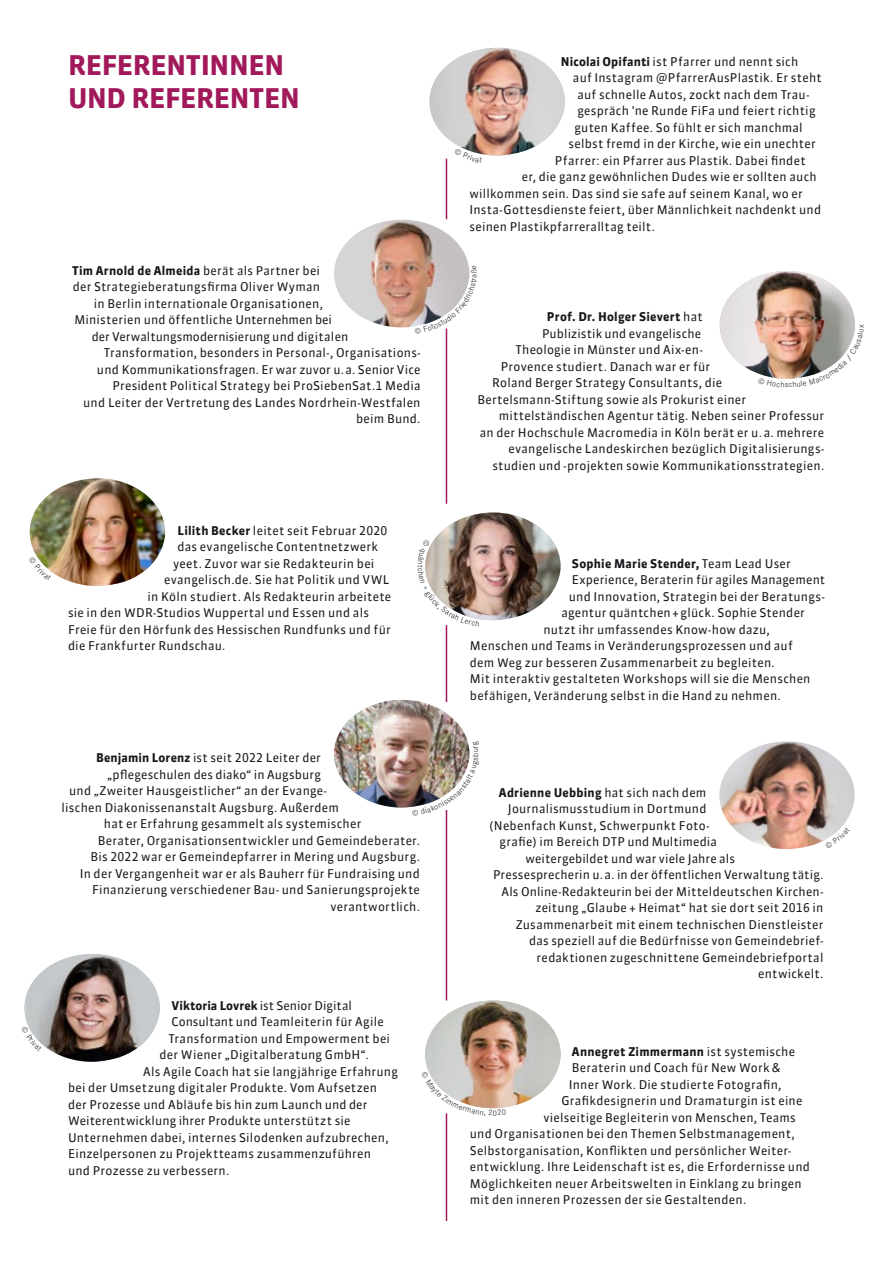
<style>
.page{position:relative;width:893px;height:1263px;background:#fff}
.page>*{position:absolute;margin:0;border:0;box-sizing:border-box;transform-origin:0 0}
.t1{font:700 27px/33px "Sanuk TF";letter-spacing:-.01em;color:#a1195a}
.t2{font:12px "Sanuk TF";letter-spacing:.02em;color:#1a171c}
.t3{font:700 12px "Sanuk LF";letter-spacing:.02em;color:#1a171c}
.t4{font:12px "Sanuk TF";color:#1a171c}
.s1{font-family:"Sanuk TF";font-weight:400}
.s2{font-family:"Sanuk LF";font-weight:700}
</style>
<div class="page">
<img style="left:334px;top:220px;width:135px;height:107px">
<img style="left:719px;top:741px;width:136px;height:108px">
<hr style="left:446px;top:1113px;width:1px;height:108px;background:#a1195a">
<hr style="left:446px;top:810px;width:1px;height:190px;background:#a1195a">
<hr style="left:446px;top:328px;width:1px;height:176px;background:#a1195a">
<hr style="left:446px;top:159px;width:1px;height:60px;background:#a1195a">
<hr style="left:446px;top:625px;width:1px;height:77px;background:#a1195a">
<img style="left:29px;top:478px;width:136px;height:108px">
<img style="left:720px;top:271px;width:135px;height:108px">
<svg style="left:415px;top:265px;width:55px;height:69px"></svg>
<img style="left:425px;top:513px;width:136px;height:113px">
<img style="left:425px;top:1000px;width:136px;height:116px">
<svg style="left:825px;top:827px;width:25px;height:21px"></svg>
<svg style="left:24px;top:954px;width:136px;height:108px"></svg>
<img style="left:334px;top:700px;width:136px;height:115px">
<img style="left:429px;top:48px;width:136px;height:115px">
<h1 class="t1" style="left:68px;top:49px;width:233px">REFERENTINNEN<br>UND REFERENTEN</h1>
<p class="t3" style="left:72px;top:263px;width:250px">Tim Arnold de Almeida <span class="s1">berät als Partner bei</span></p>
<p class="t2" style="left:73px;top:280px;width:249px">der Strategieberatungsfirma Oliver Wyman</p>
<p class="t2" style="left:94px;top:296px;width:231px">in Berlin internationale Organisationen,</p>
<p class="t2" style="left:74px;top:313px;width:259px">Ministerien und öffentliche Unternehmen bei</p>
<p class="t4" style="left:92px;top:329px;width:258px">der Verwaltungsmodernisierung und digitalen</p>
<p class="t2" style="left:104px;top:346px;width:318px">Transformation, besonders in Personal-, Organisations-</p>
<p class="t2" style="left:97px;top:362px;width:325px">und Kommunikationsfragen. Er war zuvor u.a. Senior Vice</p>
<p class="t2" style="left:113px;top:379px;width:309px">President Political Strategy bei ProSiebenSat.1 Media</p>
<p class="t2" style="left:83px;top:395px;width:339px">und Leiter der Vertretung des Landes Nordrhein-Westfalen</p>
<p class="t2" style="left:356px;top:412px;width:66px">beim Bund.</p>
<p class="t2" style="left:178px;top:523px;width:211px"><span class="s2">Lilith Becker</span> leitet seit Februar 2020</p>
<p class="t2" style="left:178px;top:540px;width:202px">das evangelische Contentnetzwerk</p>
<p class="t2" style="left:173px;top:556px;width:203px">yeet. Zuvor war sie Redakteurin bei</p>
<p class="t2" style="left:164px;top:573px;width:227px">evangelisch.de. Sie hat Politik und VWL</p>
<p class="t2" style="left:148px;top:589px;width:245px">in Köln studiert. Als Redakteurin arbeitete</p>
<p class="t2" style="left:68px;top:606px;width:302px">sie in den WDR-Studios Wuppertal und Essen und als</p>
<p class="t2" style="left:68px;top:622px;width:324px">Freie für den Hörfunk des Hessischen Rundfunks und für</p>
<p class="t2" style="left:68px;top:639px;width:159px">die Frankfurter Rundschau.</p>
<p class="t2" style="left:96px;top:751px;width:226px"><span class="s2">Benjamin Lorenz</span> ist seit 2022 Leiter der</p>
<p class="t2" style="left:107px;top:767px;width:215px">„pflegeschulen des diako“ in Augsburg</p>
<p class="t2" style="left:69px;top:784px;width:259px">und „Zweiter Hausgeistlicher“ an der Evange-</p>
<p class="t2" style="left:62px;top:800px;width:279px">lischen Diakonissenanstalt Augsburg. Außerdem</p>
<p class="t2" style="left:104px;top:817px;width:259px">hat er Erfahrung gesammelt als systemischer</p>
<p class="t2" style="left:98px;top:833px;width:324px">Berater, Organisationsentwickler und Gemeindeberater.</p>
<p class="t2" style="left:90px;top:850px;width:331px">Bis 2022 war er Gemeindepfarrer in Mering und Augsburg.</p>
<p class="t2" style="left:80px;top:866px;width:342px">In der Vergangenheit war er als Bauherr für Fundraising und</p>
<p class="t2" style="left:92px;top:883px;width:329px">Finanzierung verschiedener Bau- und Sanierungsprojekte</p>
<p class="t2" style="left:330px;top:899px;width:91px">verantwortlich.</p>
<p class="t4" style="left:172px;top:998px;width:182px"><span class="s2">Viktoria Lovrek</span> ist Senior Digital</p>
<p class="t2" style="left:172px;top:1015px;width:214px">Consultant und Teamleiterin für Agile</p>
<p class="t2" style="left:169px;top:1031px;width:223px">Transformation und Empowerment bei</p>
<p class="t2" style="left:160px;top:1048px;width:211px">der Wiener „Digitalberatung GmbH“.</p>
<p class="t2" style="left:143px;top:1064px;width:256px">Als Agile Coach hat sie langjährige Erfahrung</p>
<p class="t2" style="left:68px;top:1081px;width:310px">bei der Umsetzung digitaler Produkte. Vom Aufsetzen</p>
<p class="t2" style="left:68px;top:1097px;width:301px">der Prozesse und Abläufe bis hin zum Launch und der</p>
<p class="t2" style="left:68px;top:1114px;width:284px">Weiterentwicklung ihrer Produkte unterstützt sie</p>
<p class="t2" style="left:68px;top:1130px;width:322px">Unternehmen dabei, internes Silodenken aufzubrechen,</p>
<p class="t2" style="left:68px;top:1147px;width:305px">Einzelpersonen zu Projektteams zusammenzuführen</p>
<p class="t2" style="left:68px;top:1163px;width:163px">und Prozesse zu verbessern.</p>
<p class="t2" style="left:561px;top:54px;width:239px"><span class="s2">Nicolai Opifanti</span> ist Pfarrer und nennt sich</p>
<p class="t2" style="left:573px;top:71px;width:250px">auf Instagram @PfarrerAusPlastik. Er steht</p>
<p class="t2" style="left:577px;top:87px;width:233px">auf schnelle Autos, zockt nach dem Trau-</p>
<p class="t2" style="left:577px;top:104px;width:240px">gespräch ’ne Runde FiFa und feiert richtig</p>
<p class="t2" style="left:574px;top:120px;width:230px">guten Kaffee. So fühlt er sich manchmal</p>
<p class="t2" style="left:568px;top:137px;width:249px">selbst fremd in der Kirche, wie ein unechter</p>
<p class="t2" style="left:555px;top:153px;width:252px">Pfarrer: ein Pfarrer aus Plastik. Dabei findet</p>
<p class="t2" style="left:522px;top:170px;width:296px">er, die ganz gewöhnlichen Dudes wie er sollten auch</p>
<p class="t2" style="left:469px;top:186px;width:335px">willkommen sein. Das sind sie safe auf seinem Kanal, wo er</p>
<p class="t2" style="left:469px;top:203px;width:353px">Insta-Gottesdienste feiert, über Männlichkeit nachdenkt und</p>
<p class="t2" style="left:469px;top:219px;width:187px">seinen Plastikpfarreralltag teilt.</p>
<p class="t3" style="left:547px;top:310px;width:157px">Prof. Dr. Holger Sievert <span class="s1">hat</span></p>
<p class="t2" style="left:542px;top:326px;width:161px">Publizistik und evangelische</p>
<p class="t2" style="left:515px;top:343px;width:189px">Theologie in Münster und Aix-en-</p>
<p class="t2" style="left:501px;top:359px;width:211px">Provence studiert. Danach war er für</p>
<p class="t2" style="left:492px;top:376px;width:232px">Roland Berger Strategy Consultants, die</p>
<p class="t2" style="left:477px;top:392px;width:270px">Bertelsmann-Stiftung sowie als Prokurist einer</p>
<p class="t2" style="left:499px;top:409px;width:327px">mittelständischen Agentur tätig. Neben seiner Professur</p>
<p class="t2" style="left:480px;top:425px;width:346px">an der Hochschule Macromedia in Köln berät er u. a. mehrere</p>
<p class="t2" style="left:508px;top:442px;width:317px">evangelische Landeskirchen bezüglich Digitalisierungs-</p>
<p class="t2" style="left:492px;top:458px;width:333px">studien und -projekten sowie Kommunikationsstrategien.</p>
<p class="t3" style="left:572px;top:556px;width:221px">Sophie Marie Stender, <span class="s1">Team Lead User</span></p>
<p class="t2" style="left:572px;top:573px;width:255px">Experience, Beraterin für agiles Management</p>
<p class="t2" style="left:569px;top:589px;width:257px">und Innovation, Strategin bei der Beratungs-</p>
<p class="t2" style="left:561px;top:606px;width:245px">agentur quäntchen+ glück. Sophie Stender</p>
<p class="t2" style="left:543px;top:622px;width:228px">nutzt ihr umfassendes Know-how dazu,</p>
<p class="t2" style="left:470px;top:639px;width:324px">Menschen und Teams in Veränderungsprozessen und auf</p>
<p class="t2" style="left:470px;top:655px;width:306px">dem Weg zur besseren Zusammenarbeit zu begleiten.</p>
<p class="t2" style="left:470px;top:672px;width:342px">Mit interaktiv gestalteten Workshops will sie die Menschen</p>
<p class="t2" style="left:470px;top:688px;width:312px">befähigen, Veränderung selbst in die Hand zu nehmen.</p>
<p class="t3" style="left:499px;top:785px;width:209px">Adrienne Uebbing <span class="s1">hat sich nach dem</span></p>
<p class="t2" style="left:508px;top:802px;width:200px">Journalismusstudium in Dortmund</p>
<p class="t2" style="left:489px;top:818px;width:221px">(Nebenfach Kunst, Schwerpunkt Foto-</p>
<p class="t2" style="left:500px;top:835px;width:219px">grafie) im Bereich DTP und Multimedia</p>
<p class="t2" style="left:525px;top:851px;width:211px">weitergebildet und war viele Jahre als</p>
<p class="t2" style="left:493px;top:868px;width:332px">Pressesprecherin u.a. in der öffentlichen Verwaltung tätig.</p>
<p class="t2" style="left:501px;top:884px;width:323px">Als Online-Redakteurin bei der Mitteldeutschen Kirchen-</p>
<p class="t2" style="left:535px;top:901px;width:290px">zeitung „Glaube + Heimat“ hat sie dort seit 2016 in</p>
<p class="t2" style="left:516px;top:917px;width:309px">Zusammenarbeit mit einem technischen Dienstleister</p>
<p class="t2" style="left:529px;top:934px;width:295px">das speziell auf die Bedürfnisse von Gemeindebrief-</p>
<p class="t2" style="left:537px;top:950px;width:288px">redaktionen zugeschnittene Gemeindebriefportal</p>
<p class="t2" style="left:758px;top:967px;width:67px">entwickelt.</p>
<p class="t3" style="left:572px;top:1044px;width:225px">Annegret Zimmermann <span class="s1">ist systemische</span></p>
<p class="t2" style="left:572px;top:1061px;width:210px">Beraterin und Coach für New Work &amp;</p>
<p class="t2" style="left:569px;top:1077px;width:214px">Inner Work. Die studierte Fotografin,</p>
<p class="t2" style="left:561px;top:1094px;width:243px">Grafikdesignerin und Dramaturgin ist eine</p>
<p class="t2" style="left:543px;top:1110px;width:254px">vielseitige Begleiterin von Menschen, Teams</p>
<p class="t2" style="left:470px;top:1127px;width:326px">und Organisationen bei den Themen Selbstmanagement,</p>
<p class="t2" style="left:470px;top:1143px;width:323px">Selbstorganisation, Konflikten und persönlicher Weiter-</p>
<p class="t2" style="left:470px;top:1160px;width:342px">entwicklung. Ihre Leidenschaft ist es, die Erfordernisse und</p>
<p class="t2" style="left:470px;top:1176px;width:333px">Möglichkeiten neuer Arbeitswelten in Einklang zu bringen</p>
<p class="t2" style="left:470px;top:1193px;width:278px">mit den inneren Prozessen der sie Gestaltenden.</p>
</div>
